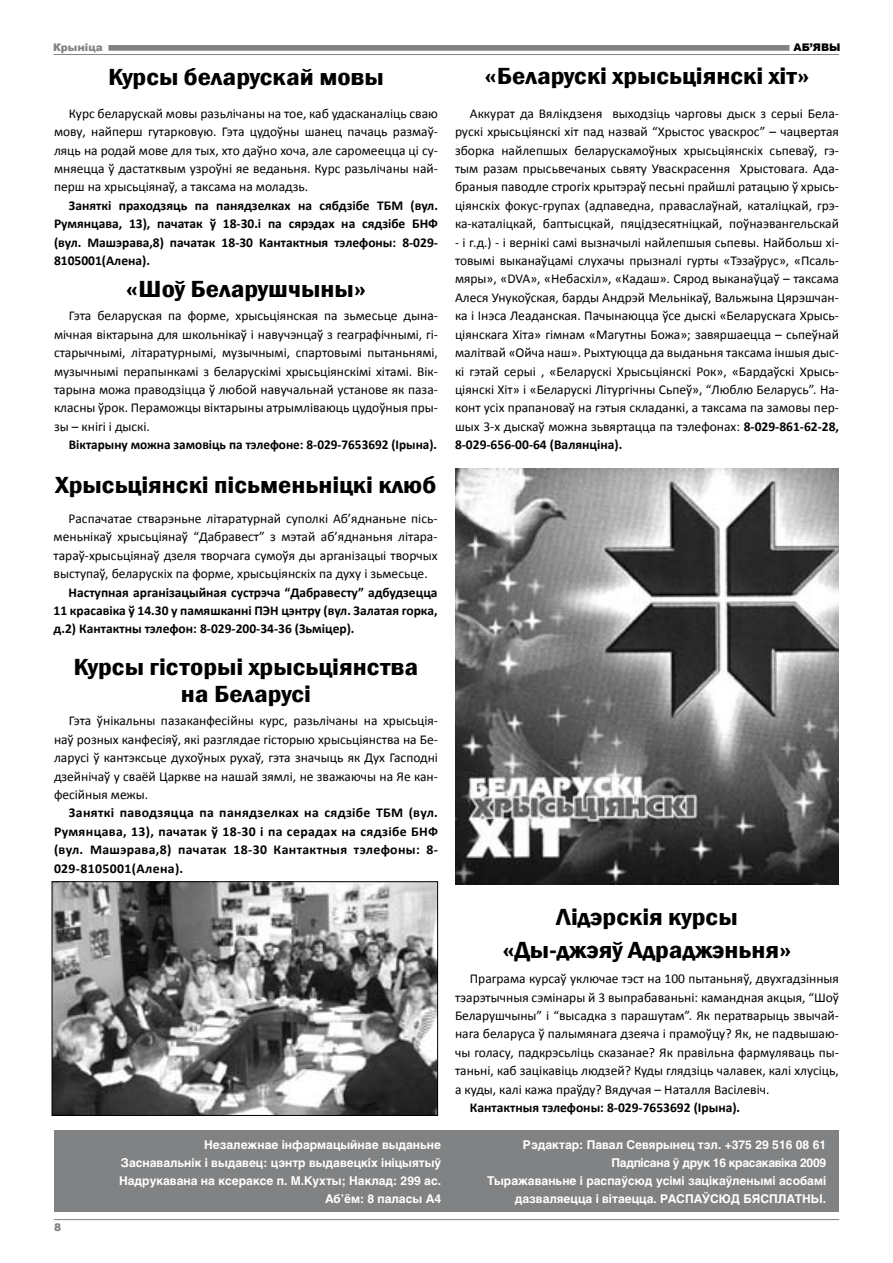
<style>
.page{position:relative;width:893px;height:1263px;background:#fff}
.page>*{position:absolute;margin:0;border:0;box-sizing:border-box;transform-origin:0 0}
.t1{font:600 condensed 24px/27px "Franklin Gothic";color:#000;text-align:center;scale:1.2 1}
.t2{font:13.5px/18.5px "Calibri";color:#000;text-align:justify}
.t3{font:700 13.5px/18.5px "Calibri";color:#000;text-align:justify}
.t4{font:700 12px/18px "Helios";color:#fff;text-align:right}
.t5{font:900 10.5px "Arial";color:#808284}
.t6{font:900 10.5px "Arial";color:#000}
.s1{font-weight:700}
</style>
<div class="page">
<hr style="left:54px;top:54px;width:785px;height:1px;background:#808284">
<hr style="left:54px;top:1219px;width:785px;height:1px;background:#808284">
<div style="left:108px;top:45px;width:681px;height:6px;background:#808284"></div>
<div style="left:54px;top:1130px;width:785px;height:82px;background:#808284"></div>
<img style="left:54px;top:883px;width:382px;height:231px">
<div style="left:52px;top:881px;width:386px;height:235px;border:1px solid #000"></div>
<img style="left:455px;top:469px;width:384px;height:416px">
<p class="t5" style="left:53px;top:39px;width:51px">Крыніца</p>
<p class="t6" style="left:794px;top:39px;width:48px">АБ’ЯВЫ</p>
<h1 class="t1" style="left:108px;top:63px;width:231px">Курсы беларускай мовы</h1>
<p class="t2" style="left:54px;top:103px;width:385px;text-indent:15px">Курс беларускай мовы разьлічаны на тое, каб удасканаліць сваю мову, найперш гутарковую. Гэта цудоўны шанец пачаць размаў&shy;ляць на родай мове для тых, хто даўно хоча, але саромеецца ці су&shy;мняецца ў дастатквым узроўні яе веданьня. Курс разьлічаны най&shy;перш на хрысьціянаў, а таксама на моладзь.</p>
<p class="t3" style="left:54px;top:195px;width:385px;text-indent:15px">Заняткі праходзяць па панядзелках на сябдзібе ТБМ (вул.<br>Румянцава, 13), пачатак ў 18-30.і па сярэдах на сядзібе БНФ (вул. Машэрава,8) пачатак 18-30 Кантактныя тэлефоны: 8-029- 8105001(Алена).</p>
<h1 class="t1" style="left:125px;top:276px;width:202px">«Шоў Беларушчыны»</h1>
<p class="t2" style="left:54px;top:306px;width:385px;text-indent:15px">Гэта беларуская па форме, хрысьціянская па зьмесьце дына&shy;мічная віктарына для школьнікаў і навучэнцаў з геаграфічнымі, гі&shy;старычнымі, літаратурнымі, музычнымі, спартовымі пытаньнямі, музычнымі перапынкамі з беларускімі хрысьціянскімі хітамі. Вік&shy;тарына можа праводзіцца ў любой навучальнай установе як паза&shy;класны ўрок. Пераможцы віктарыны атрымліваюць цудоўныя пры&shy;зы – кнігі і дыскі.</p>
<p class="t3" style="left:69px;top:435px;width:370px">Віктарыну можна замовіць па тэлефоне: 8-029-7653692 (Ірына).</p>
<h1 class="t1" style="left:55px;top:471px;width:319px">Хрысьціянскі пісьменьніцкі клюб</h1>
<p class="t2" style="left:54px;top:508px;width:385px;text-indent:15px">Распачатае стварэньне літаратурнай суполкі Аб’яднаньне пісь&shy;меньнікаў хрысьціянаў “Дабравест” з мэтай аб’яднаньня літара&shy;тараў-хрысьціянаў дзеля творчага сумоўя ды арганізацыі творчых выступаў, беларускіх па форме, хрысьціянскіх па духу і зьмесьце.</p>
<p class="t3" style="left:54px;top:582px;width:385px;text-indent:15px">Наступная арганізацыйная сустрэча “Дабравесту” адбудзецца 11 красавіка ў 14.30 у памяшканні ПЭН цэнтру (вул. Залатая горка, д.2) Кантактны тэлефон: 8-029-200-34-36 (Зьміцер).</p>
<h1 class="t1" style="left:74px;top:653px;width:289px">Курсы гісторыі хрысьціянства на Беларусі</h1>
<p class="t2" style="left:54px;top:711px;width:385px;text-indent:15px">Гэта ўнікальны пазаканфесійны курс, разьлічаны на хрысьція&shy;наў розных канфесіяў, які разглядае гісторыю хрысьціянства на Бе&shy;ларусі ў кантэксьце духоўных рухаў, гэта значыць як Дух Гасподні дзейнічаў у сваёй Царкве на нашай зямлі, не зважаючы на Яе кан&shy;фесійныя межы.</p>
<p class="t3" style="left:54px;top:803px;width:386px;text-indent:15px">Заняткі паводзяцца па панядзелках на сядзібе ТБМ (вул.<br>Румянцава, 13), пачатак ў 18-30 і па серадах на сядзібе БНФ (вул. Машэрава,8) пачатак 18-30 Кантактныя тэлефоны: 8- 029-8105001(Алена).</p>
<h1 class="t1" style="left:484px;top:62px;width:273px">«Беларускі хрысьціянскі хіт»</h1>
<p class="t2" style="left:455px;top:103px;width:385px;text-indent:15px">Аккурат да Вялікдзеня выходзіць чарговы дыск з серыі Бела&shy;рускі хрысьціянскі хіт пад назвай “Хрыстос уваскрос” – чацвертая зборка найлепшых беларускамоўных хрысьціянскіх сьпеваў, гэ&shy;тым разам прысьвечаных сьвяту Уваскрасення Хрыстовага. Ада&shy;браныя паводле строгіх крытэраў песьні прайшлі ратацыю ў хрысь&shy;ціянскіх фокус-групах (адпаведна, праваслаўнай, каталіцкай, грэ&shy;ка-каталіцкай, баптысцкай, пяцідзесятніцкай, поўнаэвангельскай</p>
<p class="t2" style="left:455px;top:232px;width:385px">- і г.д.) - і вернікі самі вызначылі найлепшыя сьпевы. Найбольш хі&shy;товымі выканаўцамі слухачы прызналі гурты «Тэзаўрус», «Псаль&shy;мяры», «DVA», «Небасхіл», «Кадаш». Сярод выканаўцаў – таксама Алеся Унукоўская, барды Андрэй Мельнікаў, Вальжына Цярэшчан&shy;ка і Інэса Леаданская. Пачынаюцца ўсе дыскі «Беларускага Хрысь&shy;ціянскага Хіта» гімнам «Магутны Божа»; завяршаецца – сьпеўнай малітвай «Ойча наш». Рыхтуюцца да выданьня таксама іншыя дыс&shy;кі гэтай серыі , «Беларускі Хрысьціянскі Рок», «Бардаўскі Хрысь&shy;ціянскі Хіт» і «Беларускі Літургічны Сьпеў», “Люблю Беларусь”. На&shy;конт усіх прапановаў на гэтыя складанкі, а таксама па замовы пер&shy;шых 3-х дыскаў можна зьвяртацца па тэлефонах: <span class="s1">8-029-861-62-28, 8-029-656-00-64 (Валянціна).</span></p>
<h1 class="t1" style="left:502px;top:900px;width:243px;line-height:33px">Лідэрскія курсы «Ды-джэяў Адраджэньня»</h1>
<p class="t2" style="left:455px;top:969px;width:385px;text-indent:15px">Праграма курсаў уключае тэст на 100 пытаньняў, двухгадзінныя тэарэтычныя сэмінары й 3 выпрабаваньні: камандная акцыя, “Шоў Беларушчыны” і “высадка з парашутам”. Як ператварыць звычай&shy;нага беларуса ў палымянага дзеяча і прамоўцу? Як, не падвышаю&shy;чы голасу, падкрэсьліць сказанае? Як правільна фармуляваць пы&shy;таньні, каб зацікавіць людзей? Куды глядзіць чалавек, калі хлусіць, а куды, калі кажа праўду? Вядучая – Наталля Васілевіч.</p>
<p class="t3" style="left:470px;top:1098px;width:272px">Кантактныя тэлефоны: 8-029-7653692 (Ірына).</p>
<p class="t4" style="left:119px;top:1135px;width:324px">Незалежнае інфармацыйнае выданьне<br>Заснавальнік і выдавец: цэнтр выдавецкіх ініцыятыў Надрукавана на ксераксе п. М.Кухты; Наклад: 299 ас.<br>Аб’ём: 8 паласы А4</p>
<p class="t4" style="left:487px;top:1135px;width:341px">Рэдактар: Павал Севярынец тэл. +375 29 516 08 61<br>Падпісана ў друк 16 красакавіка 2009<br>Тыражаваньне і распаўсюд усімі зацікаўленымі асобамі дазваляецца і вітаецца. РАСПАЎСЮД БЯСПЛАТНЫ.</p>
</div>
